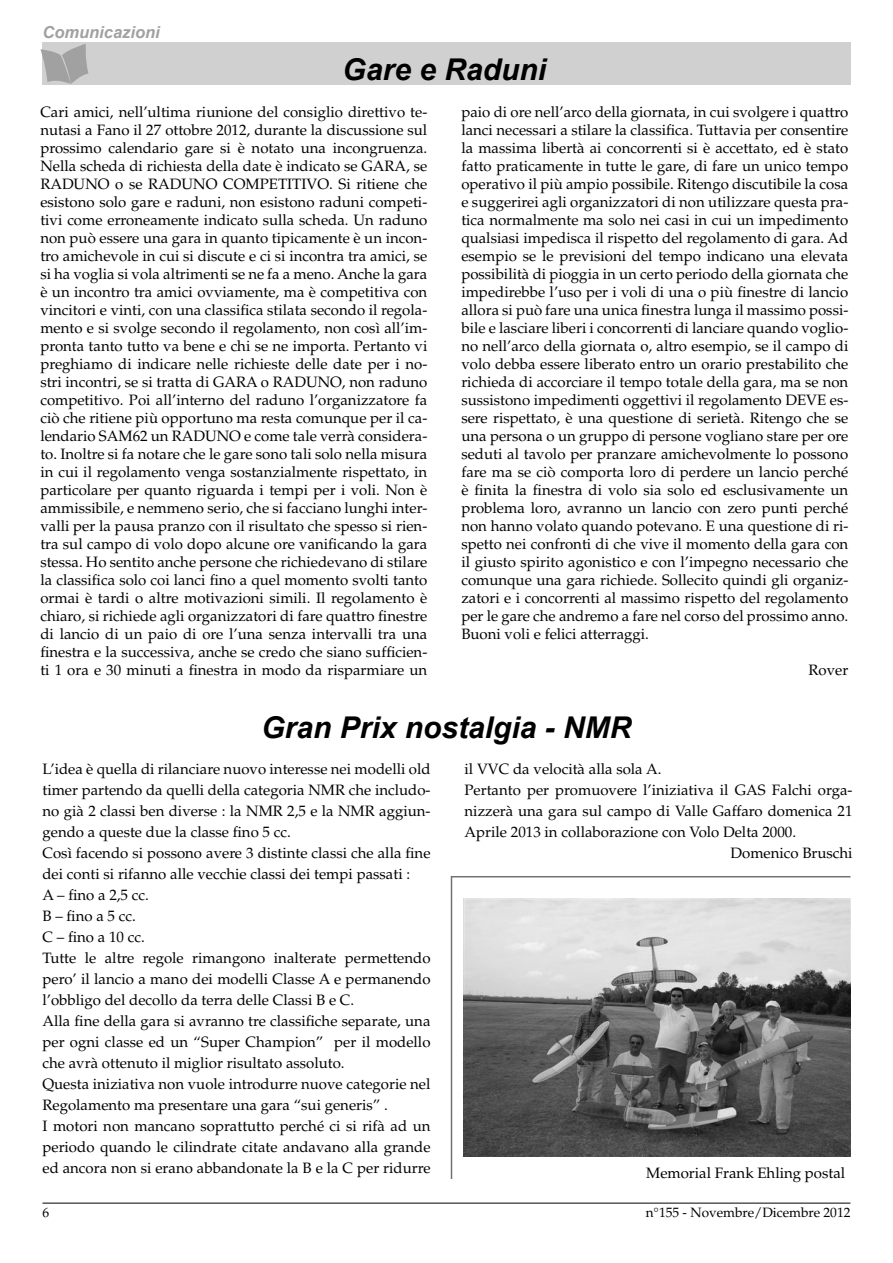
<style>
.page{position:relative;width:893px;height:1263px;background:#fff}
.page>*{position:absolute;margin:0;border:0;box-sizing:border-box;transform-origin:0 0}
.t1{font:italic 700 30px "Arial";color:#000}
.t2{font:italic 700 16.5px "Arial";color:#a1a1a1}
.t3{font:15px/18px "Palatino";color:#000;text-align:justify}
.t4{font:13.5px "Palatino";color:#000}
</style>
<div class="page">
<div style="left:42px;top:43px;width:808px;height:42px;background:#d0d0d0"></div>
<hr style="left:42px;top:1203px;width:808px;height:1px;background:#000">
<svg style="left:40px;top:44px;width:48px;height:40px"></svg>
<svg style="left:451px;top:876px;width:399px;height:303px"></svg>
<p class="t2" style="left:42px;top:23px;width:119px">Comunicazioni</p>
<h1 class="t1" style="left:343px;top:52px;width:205px">Gare e Raduni</h1>
<p class="t3" style="left:40px;top:104px;width:388px">Cari amici, nell’ultima riunione del consiglio direttivo te&shy;nutasi a Fano il 27 ottobre 2012, durante la discussione sul prossimo calendario gare si è notato una incongruenza.<br>Nella scheda di richiesta della date è indicato se GARA, se RADUNO o se RADUNO COMPETITIVO. Si ritiene che esistono solo gare e raduni, non esistono raduni competi&shy;tivi come erroneamente indicato sulla scheda. Un raduno non può essere una gara in quanto tipicamente è un incon&shy;tro amichevole in cui si discute e ci si incontra tra amici, se si ha voglia si vola altrimenti se ne fa a meno. Anche la gara è un incontro tra amici ovviamente, ma è competitiva con vincitori e vinti, con una classifica stilata secondo il regola&shy;mento e si svolge secondo il regolamento, non così all’im&shy;pronta tanto tutto va bene e chi se ne importa. Pertanto vi preghiamo di indicare nelle richieste delle date per i no&shy;stri incontri, se si tratta di GARA o RADUNO, non raduno competitivo. Poi all’interno del raduno l’organizzatore fa ciò che ritiene più opportuno ma resta comunque per il ca&shy;lendario SAM62 un RADUNO e come tale verrà considera&shy;to. Inoltre si fa notare che le gare sono tali solo nella misura in cui il regolamento venga sostanzialmente rispettato, in particolare per quanto riguarda i tempi per i voli. Non è ammissibile, e nemmeno serio, che si facciano lunghi inter&shy;valli per la pausa pranzo con il risultato che spesso si rien&shy;tra sul campo di volo dopo alcune ore vanificando la gara stessa. Ho sentito anche persone che richiedevano di stilare la classifica solo coi lanci fino a quel momento svolti tanto ormai è tardi o altre motivazioni simili. Il regolamento è chiaro, si richiede agli organizzatori di fare quattro finestre di lancio di un paio di ore l’una senza intervalli tra una finestra e la successiva, anche se credo che siano sufficien&shy;ti 1 ora e 30 minuti a finestra in modo da risparmiare un</p>
<p class="t3" style="left:461px;top:104px;width:388px">paio di ore nell’arco della giornata, in cui svolgere i quattro lanci necessari a stilare la classifica. Tuttavia per consentire la massima libertà ai concorrenti si è accettato, ed è stato fatto praticamente in tutte le gare, di fare un unico tempo operativo il più ampio possibile. Ritengo discutibile la cosa e suggerirei agli organizzatori di non utilizzare questa pra&shy;tica normalmente ma solo nei casi in cui un impedimento qualsiasi impedisca il rispetto del regolamento di gara. Ad esempio se le previsioni del tempo indicano una elevata possibilità di pioggia in un certo periodo della giornata che impedirebbe l’uso per i voli di una o più finestre di lancio allora si può fare una unica finestra lunga il massimo possi&shy;bile e lasciare liberi i concorrenti di lanciare quando voglio&shy;no nell’arco della giornata o, altro esempio, se il campo di volo debba essere liberato entro un orario prestabilito che richieda di accorciare il tempo totale della gara, ma se non sussistono impedimenti oggettivi il regolamento DEVE es&shy;sere rispettato, è una questione di serietà. Ritengo che se una persona o un gruppo di persone vogliano stare per ore seduti al tavolo per pranzare amichevolmente lo possono fare ma se ciò comporta loro di perdere un lancio perché è finita la finestra di volo sia solo ed esclusivamente un problema loro, avranno un lancio con zero punti perché non hanno volato quando potevano. E una questione di ri&shy;spetto nei confronti di che vive il momento della gara con il giusto spirito agonistico e con l’impegno necessario che comunque una gara richiede. Sollecito quindi gli organiz&shy;zatori e i concorrenti al massimo rispetto del regolamento per le gare che andremo a fare nel corso del prossimo anno.<br>Buoni voli e felici atterraggi.</p>
<p class="t3" style="left:808px;top:662px;width:41px">Rover</p>
<h1 class="t1" style="left:261px;top:711px;width:372px">Gran Prix nostalgia - NMR</h1>
<p class="t3" style="left:42px;top:760px;width:390px;line-height:21px;text-align:left">L’idea è quella di rilanciare nuovo interesse nei modelli old timer partendo da quelli della categoria NMR che includo&shy;no già 2 classi ben diverse : la NMR 2,5 e la NMR aggiun&shy;gendo a queste due la classe fino 5 cc.<br>Così facendo si possono avere 3 distinte classi che alla fine dei conti si rifanno alle vecchie classi dei tempi passati :<br>A – fino a 2,5 cc.<br>B – fino a 5 cc.<br>C – fino a 10 cc.<br>Tutte le altre regole rimangono inalterate permettendo pero’ il lancio a mano dei modelli Classe A e permanendo l’obbligo del decollo da terra delle Classi B e C.<br>Alla fine della gara si avranno tre classifiche separate, una per ogni classe ed un “Super Champion” per il modello che avrà ottenuto il miglior risultato assoluto.<br>Questa iniziativa non vuole introdurre nuove categorie nel Regolamento ma presentare una gara “sui generis” .<br>I motori non mancano soprattutto perché ci si rifà ad un periodo quando le cilindrate citate andavano alla grande ed ancora non si erano abbandonate la B e la C per ridurre</p>
<p class="t3" style="left:464px;top:761px;width:198px">il VVC da velocità alla sola A.</p>
<p class="t3" style="left:464px;top:782px;width:389px">Pertanto per promuovere l’iniziativa il GAS Falchi orga-</p>
<p class="t3" style="left:464px;top:803px;width:389px">nizzerà una gara sul campo di Valle Gaffaro domenica 21</p>
<p class="t3" style="left:464px;top:824px;width:333px">Aprile 2013 in collaborazione con Volo Delta 2000.</p>
<p class="t3" style="left:730px;top:845px;width:124px">Domenico Bruschi</p>
<p class="t3" style="left:646px;top:1166px;width:201px">Memorial Frank Ehling postal</p>
<p class="t4" style="left:42px;top:1207px;width:8px">6</p>
<p class="t4" style="left:646px;top:1207px;width:206px">n°155 - Novembre/Dicembre 2012</p>
</div>
